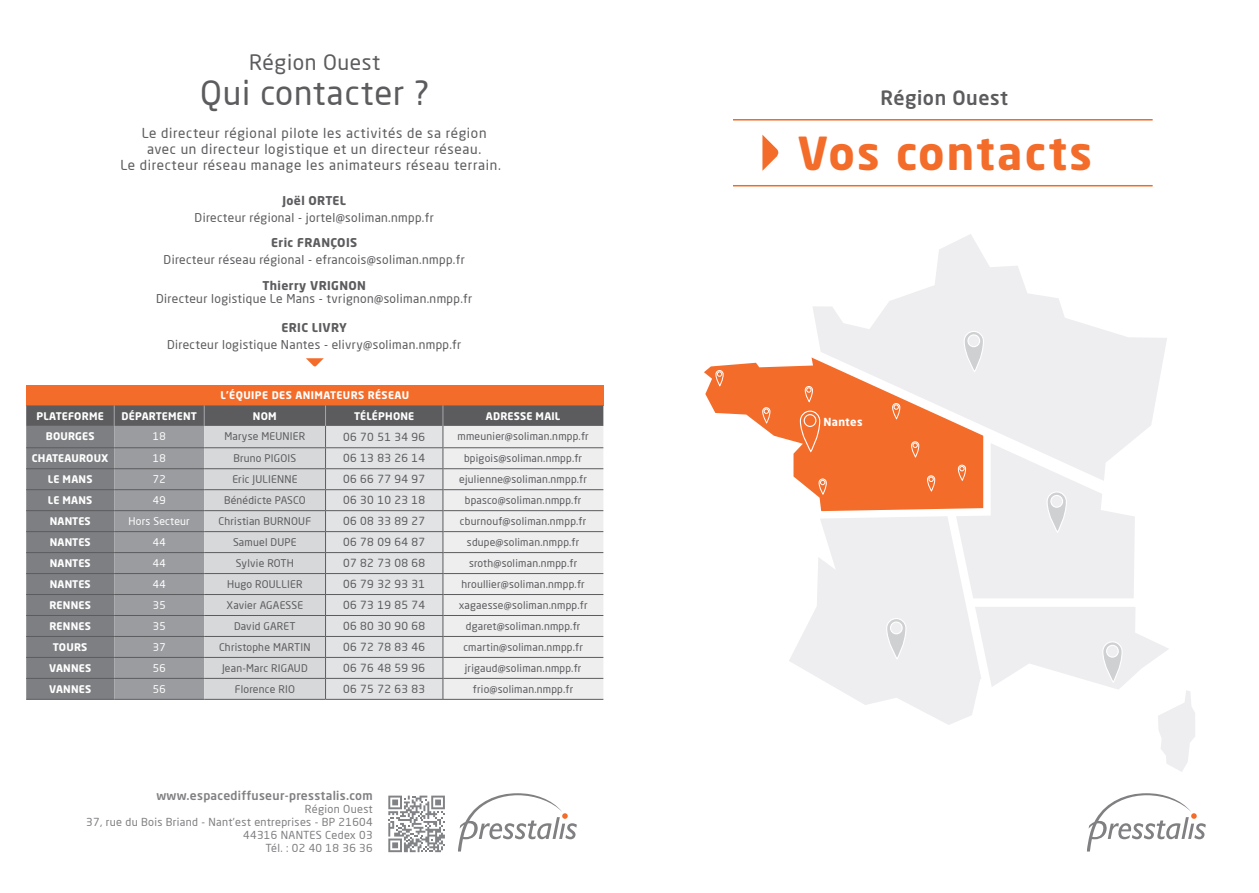
<style>
.page{position:relative;width:1259px;height:893px;background:#fff}
.page>*{position:absolute;margin:0;border:0;box-sizing:border-box;transform-origin:0 0}
.t1{font:700 45px "Neo Sans Pro";letter-spacing:.045em;color:#f36c2a}
.t2{font:33px "Neo Sans Pro";letter-spacing:.03em;color:#5c5c5f}
.t3{font:21px "Neo Sans Pro";letter-spacing:.03em;color:#5c5c5f}
.t4{font:500 19.5px "Neo Sans Pro";letter-spacing:.03em;color:#5c5c5f}
.t5{font:13.5px/16.2px "Neo Sans Pro";letter-spacing:.05em;color:#5c5c5f;text-align:center}
.t6{font:500 12.15px "Neo Sans Pro";letter-spacing:.025em;color:#808083}
.t7{font:12px "Neo Sans Pro";letter-spacing:.03em;color:#5c5c5f}
.t8{font:700 12px "Neo Sans Pro";letter-spacing:.03em;color:#5c5c5f}
.t9{font:11.1px "Neo Sans Pro";letter-spacing:.03em;color:#5c5c5f}
.t10{font:10.95px/13px "Neo Sans Pro";letter-spacing:.03em;color:#808083;text-align:right}
.t11{font:700 10.95px "Neo Sans Pro";color:#fff}
.t12{font:10.5px "Neo Sans Pro";letter-spacing:.02em;color:#5c5c5f}
.t13{font:700 10.5px "Neo Sans Pro";letter-spacing:.02em;color:#fff}
.t14{font:10.5px "Neo Sans Pro";letter-spacing:.02em;color:#fff}
.t15{font:700 10.5px "Neo Sans Pro";letter-spacing:.04em;color:#fff}
</style>
<div class="page">
<svg style="left:813px;top:234px;width:290px;height:96px"></svg>
<hr style="left:733px;top:119px;width:419px;height:2px;background:#f36a21">
<hr style="left:733px;top:185px;width:419px;height:1px;background:#f36a21">
<svg style="left:1087px;top:793px;width:118px;height:59px"></svg>
<svg style="left:762px;top:135px;width:17px;height:36px"></svg>
<div style="left:26px;top:385px;width:577px;height:20px;background:#f36c2a"></div>
<hr style="left:26px;top:699px;width:88px;height:1px;background:#5c5c5f">
<hr style="left:114px;top:699px;width:90px;height:1px;background:#5c5c5f">
<hr style="left:204px;top:699px;width:121px;height:1px;background:#5c5c5f">
<hr style="left:325px;top:699px;width:118px;height:1px;background:#5c5c5f">
<hr style="left:443px;top:699px;width:160px;height:1px;background:#5c5c5f">
<svg style="left:26px;top:405px;width:577px;height:294px;background:#bbbcbe"></svg>
<svg style="left:458px;top:793px;width:119px;height:59px"></svg>
<svg style="left:388px;top:796px;width:57px;height:56px"></svg>
<svg style="left:306px;top:358px;width:18px;height:9px"></svg>
<svg style="left:704px;top:330px;width:491px;height:442px"></svg>
<h3 class="t3" style="left:249px;top:49px;width:132px">Région Ouest</h3>
<h2 class="t2" style="left:200px;top:72px;width:231px">Qui contacter ?</h2>
<p class="t5" style="left:120px;top:125px;width:382px">Le directeur régional pilote les activités de sa région<br>avec un directeur logistique et un directeur réseau.<br>Le directeur réseau manage les animateurs réseau terrain.</p>
<p class="t8" style="left:282px;top:193px;width:62px">JOËL ORTEL</p>
<p class="t7" style="left:195px;top:210px;width:241px">Directeur régional - jortel@soliman.nmpp.fr</p>
<p class="t8" style="left:271px;top:235px;width:81px">ERIC FRANÇOIS</p>
<p class="t7" style="left:164px;top:253px;width:303px">Directeur réseau régional - efrancois@soliman.nmpp.fr</p>
<p class="t8" style="left:262px;top:278px;width:79px">THIERRY VRIGNON</p>
<p class="t7" style="left:156px;top:291px;width:317px">Directeur logistique Le Mans - tvrignon@soliman.nmpp.fr</p>
<p class="t8" style="left:281px;top:320px;width:67px">ERIC LIVRY</p>
<p class="t7" style="left:167px;top:338px;width:296px">Directeur logistique Nantes - elivry@soliman.nmpp.fr</p>
<p class="t15" style="left:220px;top:389px;width:190px">L’ÉQUIPE DES ANIMATEURS RÉSEAU</p>
<p class="t13" style="left:37px;top:409px;width:53px">PLATEFORME</p>
<p class="t13" style="left:122px;top:409px;width:8px">DÉPARTEME</p>
<p class="t13" style="left:183px;top:409px;width:15px">NT</p>
<p class="t13" style="left:253px;top:409px;width:24px">NOM</p>
<p class="t13" style="left:354px;top:409px;width:60px">TÉLÉPHONE</p>
<p class="t13" style="left:486px;top:409px;width:8px">ADRESSE</p>
<p class="t13" style="left:535px;top:409px;width:7px">MAI</p>
<p class="t13" style="left:555px;top:409px;width:7px">L</p>
<p class="t13" style="left:46px;top:430px;width:43px">BOURGES</p>
<p class="t14" style="left:153px;top:430px;width:14px">18</p>
<p class="t12" style="left:224px;top:430px;width:83px">Maryse MEUNIER</p>
<p class="t9" style="left:343px;top:430px;width:84px">06 70 51 34 96</p>
<p class="t12" style="left:457px;top:430px;width:133px">mmeunier@soliman.nmpp.fr</p>
<p class="t13" style="left:32px;top:451px;width:22px">CHATEAUR</p>
<p class="t13" style="left:86px;top:451px;width:24px">OUX</p>
<p class="t14" style="left:153px;top:452px;width:14px">18</p>
<p class="t12" style="left:233px;top:452px;width:64px">Bruno PIGOIS</p>
<p class="t9" style="left:343px;top:452px;width:84px">06 13 83 26 14</p>
<p class="t12" style="left:464px;top:452px;width:120px">bpigois@soliman.nmpp.fr</p>
<p class="t13" style="left:48px;top:472px;width:45px">LE MANS</p>
<p class="t14" style="left:153px;top:473px;width:14px">72</p>
<p class="t12" style="left:232px;top:473px;width:67px">Eric JULIENNE</p>
<p class="t9" style="left:343px;top:473px;width:84px">06 66 77 94 97</p>
<p class="t12" style="left:459px;top:473px;width:129px">ejulienne@soliman.nmpp.fr</p>
<p class="t13" style="left:48px;top:493px;width:45px">LE MANS</p>
<p class="t14" style="left:153px;top:494px;width:14px">49</p>
<p class="t12" style="left:224px;top:494px;width:83px">Bénédicte PASCO</p>
<p class="t9" style="left:343px;top:493px;width:84px">06 30 10 23 18</p>
<p class="t12" style="left:465px;top:494px;width:118px">bpasco@soliman.nmpp.fr</p>
<p class="t13" style="left:50px;top:514px;width:30px">NANTES</p>
<p class="t14" style="left:129px;top:515px;width:63px">Hors Secteur</p>
<p class="t12" style="left:219px;top:515px;width:94px">Christian BURNOUF</p>
<p class="t9" style="left:343px;top:514px;width:84px">06 08 33 89 27</p>
<p class="t12" style="left:460px;top:515px;width:128px">cburnouf@soliman.nmpp.fr</p>
<p class="t13" style="left:50px;top:535px;width:30px">NANTES</p>
<p class="t14" style="left:153px;top:536px;width:14px">44</p>
<p class="t12" style="left:233px;top:536px;width:65px">Samuel DUPE</p>
<p class="t9" style="left:343px;top:535px;width:84px">06 78 09 64 87</p>
<p class="t12" style="left:467px;top:536px;width:114px">sdupe@soliman.nmpp.fr</p>
<p class="t13" style="left:50px;top:556px;width:30px">NANTES</p>
<p class="t14" style="left:153px;top:556px;width:14px">44</p>
<p class="t12" style="left:236px;top:556px;width:60px">Sylvie ROTH</p>
<p class="t9" style="left:343px;top:556px;width:84px">07 82 73 08 68</p>
<p class="t12" style="left:469px;top:556px;width:110px">sroth@soliman.nmpp.fr</p>
<p class="t13" style="left:50px;top:577px;width:30px">NANTES</p>
<p class="t14" style="left:153px;top:577px;width:14px">44</p>
<p class="t12" style="left:227px;top:577px;width:77px">Hugo ROULLIER</p>
<p class="t9" style="left:343px;top:577px;width:84px">06 79 32 93 31</p>
<p class="t12" style="left:461px;top:577px;width:125px">hroullier@soliman.nmpp.fr</p>
<p class="t13" style="left:50px;top:598px;width:36px">RENNES</p>
<p class="t14" style="left:153px;top:598px;width:14px">35</p>
<p class="t12" style="left:226px;top:598px;width:78px">Xavier AGAESSE</p>
<p class="t9" style="left:343px;top:598px;width:84px">06 73 19 85 74</p>
<p class="t12" style="left:459px;top:598px;width:130px">xagaesse@soliman.nmpp.fr</p>
<p class="t13" style="left:50px;top:619px;width:36px">RENNES</p>
<p class="t14" style="left:153px;top:619px;width:14px">35</p>
<p class="t12" style="left:234px;top:619px;width:63px">David GARET</p>
<p class="t9" style="left:343px;top:619px;width:84px">06 80 30 90 68</p>
<p class="t12" style="left:466px;top:619px;width:116px">dgaret@soliman.nmpp.fr</p>
<p class="t13" style="left:53px;top:640px;width:22px">TOURS</p>
<p class="t14" style="left:153px;top:640px;width:14px">37</p>
<p class="t12" style="left:219px;top:640px;width:93px">Christophe MARTIN</p>
<p class="t9" style="left:343px;top:640px;width:84px">06 72 78 83 46</p>
<p class="t12" style="left:463px;top:640px;width:121px">cmartin@soliman.nmpp.fr</p>
<p class="t13" style="left:49px;top:661px;width:37px">VANNES</p>
<p class="t14" style="left:153px;top:661px;width:14px">56</p>
<p class="t12" style="left:222px;top:661px;width:87px">Jean-Marc RIGAUD</p>
<p class="t9" style="left:343px;top:661px;width:84px">06 76 48 59 96</p>
<p class="t12" style="left:465px;top:661px;width:118px">jrigaud@soliman.nmpp.fr</p>
<p class="t13" style="left:49px;top:682px;width:37px">VANNES</p>
<p class="t14" style="left:153px;top:682px;width:14px">56</p>
<p class="t12" style="left:235px;top:682px;width:62px">Florence RIO</p>
<p class="t9" style="left:343px;top:682px;width:84px">06 75 72 63 83</p>
<p class="t12" style="left:473px;top:682px;width:102px">frio@soliman.nmpp.fr</p>
<p class="t6" style="left:156px;top:788px;width:218px">www.espacediffuseur-presstalis.com</p>
<p class="t10" style="left:86px;top:802px;width:288px">Région Ouest<br>37, rue du Bois Briand - Nant’est entreprises - BP 21604<br>44316 NANTES Cedex 03<br>Tél. : 02 40 18 36 36</p>
<h3 class="t4" style="left:880px;top:86px;width:129px">Région Ouest</h3>
<h1 class="t1" style="left:797px;top:124px;width:296px">VOS CONTACTS</h1>
<p class="t11" style="left:823px;top:414px;width:41px">NANTES</p>
</div>
